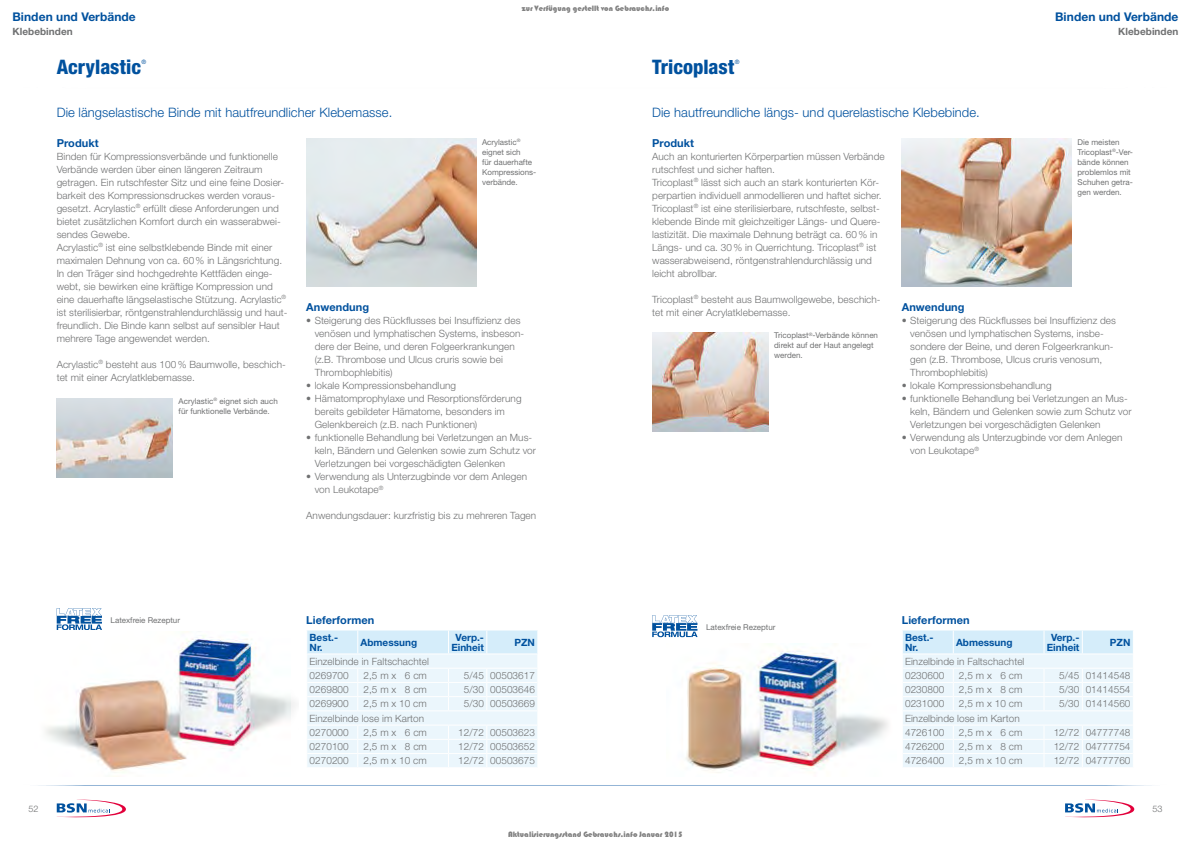
<style>
.page{position:relative;width:1191px;height:842px;background:#fff}
.page>*{position:absolute;margin:0;border:0;box-sizing:border-box;transform-origin:0 0}
.t1{font:800 condensed 20px "Helvetica Neue LT Std";color:#00519e}
.t2{font:300 13px "Helvetica Neue LT Std";letter-spacing:.005em;color:#00519e}
.t3{font:700 12px "Helvetica Neue LT Std";letter-spacing:.005em;color:#00519e}
.t4{font:700 11px "Helvetica Neue LT Std";letter-spacing:.005em;color:#00519e}
.t5{font:300 10px/13px "Helvetica Neue LT Std";letter-spacing:.005em;color:#707172}
.t6{font:700 10px/10px "Helvetica Neue LT Std";color:#00519e}
.t7{font:700 10px "Helvetica Neue LT Std";letter-spacing:.005em;color:#707172}
.t8{font:300 9px "Helvetica Neue LT Std";color:#707172}
.t9{font:8px/10px "Helvetica Neue LT Std";color:#707172}
.t10{font:8px "Bauhaus 93";color:rgb(0 0 0/.5)}
.t11{font:condensed 6px "Helvetica Neue LT Std";color:#00519e}
</style>
<div class="page">
<hr style="left:0;top:784px;width:1191px;height:1px;background:#00519e">
<hr style="left:0;top:87px;width:1191px;height:1px;background:#00519e">
<svg style="left:57px;top:799px;width:69px;height:18px"></svg>
<svg style="left:1065px;top:799px;width:69px;height:18px"></svg>
<img style="left:686px;top:650px;width:202px;height:123px">
<img style="left:901px;top:139px;width:170px;height:147px">
<img style="left:652px;top:333px;width:116px;height:99px">
<img style="left:45px;top:636px;width:250px;height:137px">
<img style="left:306px;top:139px;width:170px;height:147px">
<img style="left:57px;top:398px;width:116px;height:80px">
<svg style="left:57px;top:608px;width:45px;height:22px"></svg>
<svg style="left:652px;top:615px;width:45px;height:22px"></svg>
<svg style="left:903px;top:630px;width:230px;height:137px;background:#e8f5fb"></svg>
<svg style="left:307px;top:630px;width:231px;height:137px;background:#e8f5fb"></svg>
<p class="t10" style="left:522px;top:4px;width:149px">zur Verfügung gestellt von Gebrauchs.info</p>
<p class="t3" style="left:12px;top:9px;width:125px">Binden und Verbände</p>
<p class="t7" style="left:12px;top:25px;width:62px">Klebebinden</p>
<h1 class="t1" style="left:57px;top:54px;width:86px">Acrylastic</h1>
<p class="t11" style="left:141px;top:58px;width:6px">®</p>
<h2 class="t2" style="left:57px;top:104px;width:337px">Die längselastische Binde mit hautfreundlicher Klebemasse.</h2>
<p class="t4" style="left:57px;top:136px;width:43px">Produkt</p>
<p class="t5" style="left:57px;top:149px;width:232px">Binden für Kompressionsverbände und funktionelle Verbände werden über einen längeren Zeitraum getragen. Ein rutschfester Sitz und eine feine Dosier&shy;barkeit des Kompressionsdruckes werden voraus&shy;gesetzt. Acrylastic<sup>®</sup> erfüllt diese Anforderungen und bietet zusätzlichen Komfort durch ein wasserabwei&shy;sendes Gewebe.<br>Acrylastic<sup>®</sup> ist eine selbstklebende Binde mit einer maximalen Dehnung von ca. 60% in Längsrichtung.<br>In den Träger sind hochgedrehte Kettfäden einge&shy;webt, sie bewirken eine kräftige Kompression und eine dauerhafte längselastische Stützung. Acrylastic<sup>® </sup>ist sterilisierbar, röntgenstrahlendurchlässig und haut&shy;freundlich. Die Binde kann selbst auf sensibler Haut mehrere Tage angewendet werden.</p>
<p class="t5" style="left:57px;top:357px;width:231px">Acrylastic<sup>®</sup> besteht aus 100% Baumwolle, beschich&shy;tet mit einer Acrylatklebemasse.</p>
<p class="t9" style="left:179px;top:396px;width:101px">Acrylastic<sup>®</sup> eignet sich auch für funktionelle Verbände.</p>
<p class="t3" style="left:1055px;top:9px;width:125px">Binden und Verbände</p>
<p class="t7" style="left:1118px;top:25px;width:62px">Klebebinden</p>
<h1 class="t1" style="left:652px;top:54px;width:84px">Tricoplast</h1>
<p class="t11" style="left:734px;top:58px;width:6px">®</p>
<h2 class="t2" style="left:652px;top:104px;width:329px">Die hautfreundliche längs- und querelastische Klebebinde.</h2>
<p class="t4" style="left:652px;top:136px;width:43px">Produkt</p>
<p class="t5" style="left:652px;top:149px;width:234px">Auch an konturierten Körperpartien müssen Verbände rutschfest und sicher haften.<br>Tricoplast<sup>®</sup> lässt sich auch an stark konturierten Kör&shy;perpartien individuell anmodellieren und haftet sicher.<br>Tricoplast<sup>®</sup> ist eine sterilisierbare, rutschfeste, selbst&shy;klebende Binde mit gleichzeitiger Längs- und Quere&shy;lastizität. Die maximale Dehnung beträgt ca. 60% in Längs- und ca. 30% in Querrichtung. Tricoplast<sup>®</sup> ist wasserabweisend, röntgenstrahlendurchlässig und leicht abrollbar.</p>
<p class="t5" style="left:652px;top:292px;width:230px">Tricoplast<sup>®</sup> besteht aus Baumwollgewebe, beschich&shy;tet mit einer Acrylatklebemasse.</p>
<p class="t9" style="left:774px;top:330px;width:105px">Tricoplast<sup>®</sup>-Verbände können direkt auf der Haut angelegt werden.</p>
<p class="t9" style="left:482px;top:137px;width:56px">Acrylastic<sup>® </sup>eignet sich<br>für dauerhafte<br>Kompressions&shy;verbände.</p>
<p class="t9" style="left:1077px;top:137px;width:57px">Die meisten<br>Tricoplast<sup>®</sup>-Ver&shy;bände können problemlos mit<br>Schuhen getra&shy;gen werden.</p>
<p class="t4" style="left:306px;top:300px;width:64px">Anwendung</p>
<p class="t5" style="left:315px;top:314px;width:210px;text-indent:-8px">• Steigerung des Rückflusses bei Insuffizienz des venösen und lymphatischen Systems, insbeson&shy;dere der Beine, und deren Folgeerkrankungen (z.B. Thrombose und Ulcus cruris sowie bei Thrombophlebitis)</p>
<p class="t5" style="left:306px;top:379px;width:151px">• lokale Kompressionsbehandlung</p>
<p class="t5" style="left:315px;top:392px;width:208px;text-indent:-8px">• Hämatomprophylaxe und Resorptionsförderung bereits gebildeter Hämatome, besonders im<br>Gelenkbereich (z.B. nach Punktionen)</p>
<p class="t5" style="left:315px;top:431px;width:223px;text-indent:-8px">• funktionelle Behandlung bei Verletzungen an Mus&shy;keln, Bändern und Gelenken sowie zum Schutz vor<br>Verletzungen bei vorgeschädigten Gelenken</p>
<p class="t5" style="left:315px;top:470px;width:214px;text-indent:-9px">• Verwendung als Unterzugbinde vor dem Anlegen von Leukotape<sup>®</sup></p>
<p class="t5" style="left:306px;top:509px;width:231px">Anwendungsdauer: kurzfristig bis zu mehreren Tagen</p>
<p class="t4" style="left:901px;top:300px;width:64px">Anwendung</p>
<p class="t5" style="left:910px;top:314px;width:207px;text-indent:-8px">• Steigerung des Rückflusses bei Insuffizienz des venösen und lymphatischen Systems, insbe&shy;sondere der Beine, und deren Folgeerkrankun&shy;gen (z.B. Thrombose, Ulcus cruris venosum, Thrombophlebitis)</p>
<p class="t5" style="left:901px;top:379px;width:151px">• lokale Kompressionsbehandlung</p>
<p class="t5" style="left:910px;top:392px;width:223px;text-indent:-8px">• funktionelle Behandlung bei Verletzungen an Mus&shy;keln, Bändern und Gelenken sowie zum Schutz vor<br>Verletzungen bei vorgeschädigten Gelenken</p>
<p class="t5" style="left:910px;top:431px;width:214px;text-indent:-8px">• Verwendung als Unterzugbinde vor dem Anlegen von Leukotape<sup>®</sup></p>
<p class="t9" style="left:111px;top:615px;width:71px">Latexfreie Rezeptur</p>
<p class="t4" style="left:306px;top:613px;width:70px">Lieferformen</p>
<p class="t6" style="left:309px;top:632px;width:30px">Best.-<br>Nr.</p>
<p class="t6" style="left:360px;top:637px;width:58px">Abmessung</p>
<p class="t6" style="left:451px;top:632px;width:34px;text-align:center">Verp.-<br>Einheit</p>
<p class="t6" style="left:514px;top:637px;width:22px">PZN</p>
<p class="t5" style="left:309px;top:654px;width:121px;line-height:14.2px">Einzelbinde in Faltschachtel<br>0269700</p>
<p class="t5" style="left:363px;top:669px;width:65px">2,5 m x 6 cm</p>
<p class="t5" style="left:464px;top:669px;width:73px">5/45 00503617</p>
<p class="t5" style="left:309px;top:683px;width:41px">0269800</p>
<p class="t5" style="left:363px;top:683px;width:65px">2,5 m x 8 cm</p>
<p class="t5" style="left:464px;top:683px;width:73px">5/30 00503646</p>
<p class="t5" style="left:309px;top:697px;width:41px">0269900</p>
<p class="t5" style="left:363px;top:697px;width:65px">2,5 m x 10 cm</p>
<p class="t5" style="left:464px;top:697px;width:73px">5/30 00503669</p>
<p class="t5" style="left:309px;top:711px;width:116px;line-height:14.2px">Einzelbinde lose im Karton<br>0270000</p>
<p class="t5" style="left:363px;top:725px;width:65px">2,5 m x 6 cm</p>
<p class="t5" style="left:458px;top:725px;width:78px">12/72 00503623</p>
<p class="t5" style="left:309px;top:740px;width:41px">0270100</p>
<p class="t5" style="left:363px;top:740px;width:65px">2,5 m x 8 cm</p>
<p class="t5" style="left:458px;top:740px;width:78px">12/72 00503652</p>
<p class="t5" style="left:309px;top:754px;width:41px">0270200</p>
<p class="t5" style="left:363px;top:754px;width:65px">2,5 m x 10 cm</p>
<p class="t5" style="left:458px;top:754px;width:78px">12/72 00503675</p>
<p class="t9" style="left:706px;top:622px;width:71px">Latexfreie Rezeptur</p>
<p class="t4" style="left:901px;top:613px;width:70px">Lieferformen</p>
<p class="t6" style="left:905px;top:632px;width:30px">Best.-<br>Nr.</p>
<p class="t6" style="left:956px;top:637px;width:58px">Abmessung</p>
<p class="t6" style="left:1046px;top:632px;width:34px;text-align:center">Verp.-<br>Einheit</p>
<p class="t6" style="left:1110px;top:637px;width:22px">PZN</p>
<p class="t5" style="left:905px;top:654px;width:121px;line-height:14.2px">Einzelbinde in Faltschachtel<br>0230600</p>
<p class="t5" style="left:959px;top:669px;width:65px">2,5 m x 6 cm</p>
<p class="t5" style="left:1059px;top:669px;width:73px">5/45 01414548</p>
<p class="t5" style="left:905px;top:683px;width:41px">0230800</p>
<p class="t5" style="left:959px;top:683px;width:65px">2,5 m x 8 cm</p>
<p class="t5" style="left:1059px;top:683px;width:73px">5/30 01414554</p>
<p class="t5" style="left:905px;top:697px;width:41px">0231000</p>
<p class="t5" style="left:959px;top:697px;width:65px">2,5 m x 10 cm</p>
<p class="t5" style="left:1059px;top:697px;width:73px">5/30 01414560</p>
<p class="t5" style="left:905px;top:711px;width:116px;line-height:14.2px">Einzelbinde lose im Karton<br>4726100</p>
<p class="t5" style="left:959px;top:725px;width:65px">2,5 m x 6 cm</p>
<p class="t5" style="left:1053px;top:725px;width:78px">12/72 04777748</p>
<p class="t5" style="left:905px;top:740px;width:41px">4726200</p>
<p class="t5" style="left:959px;top:740px;width:65px">2,5 m x 8 cm</p>
<p class="t5" style="left:1053px;top:740px;width:78px">12/72 04777754</p>
<p class="t5" style="left:905px;top:754px;width:41px">4726400</p>
<p class="t5" style="left:959px;top:754px;width:65px">2,5 m x 10 cm</p>
<p class="t5" style="left:1053px;top:754px;width:78px">12/72 04777760</p>
<p class="t8" style="left:28px;top:803px;width:12px">52</p>
<p class="t8" style="left:1152px;top:803px;width:12px">53</p>
<p class="t10" style="left:508px;top:830px;width:176px">Aktualisierungsstand Gebrauchs.info Januar 2015</p>
</div>
